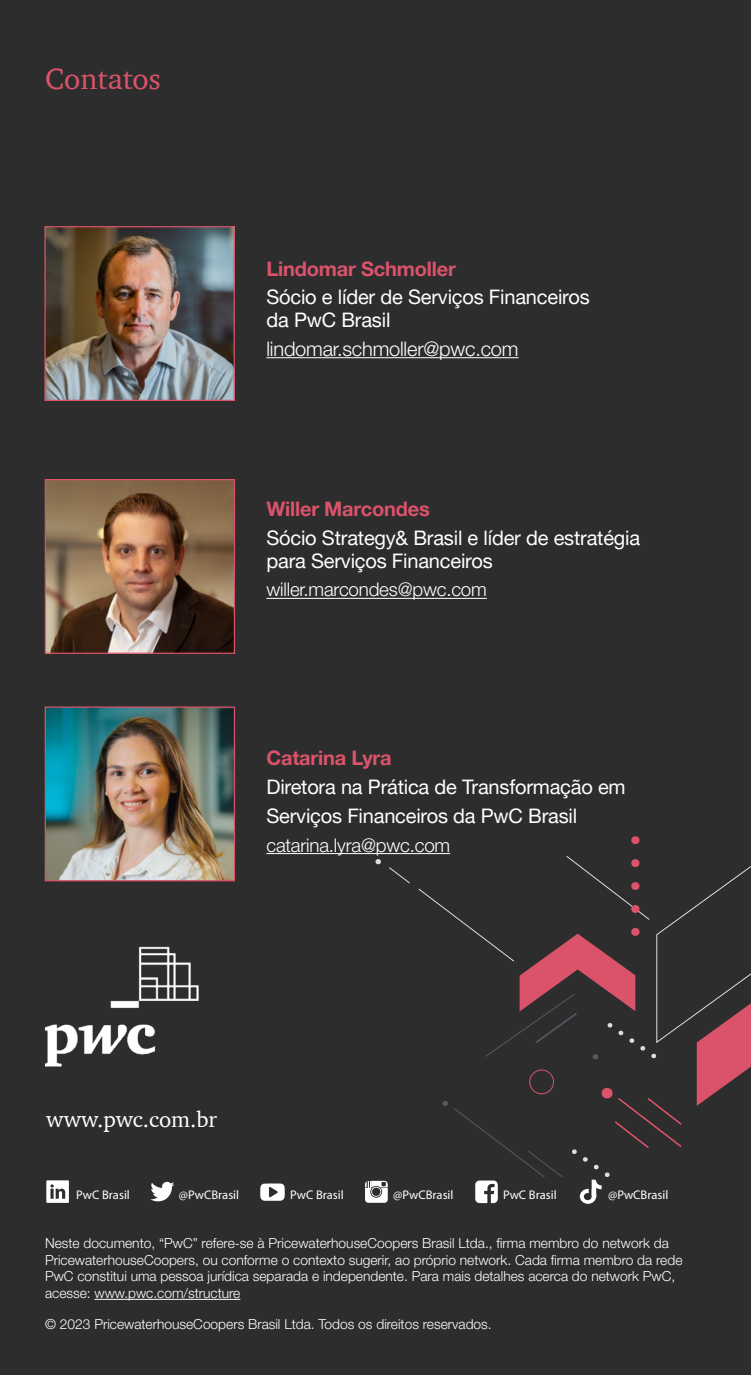
<style>
.page{position:relative;width:751px;height:1375px;background:#fff}
.page>*{position:absolute;margin:0;border:0;box-sizing:border-box;transform-origin:0 0}
.t1{font:30px "ITC Charter Com";color:#db536a}
.t2{font:22.5px "ITC Charter Com";color:#fff}
.t3{font:20px/22.5px "Helvetica Neue LT Pro";letter-spacing:-.01em;color:#fff}
.t4{font:700 20px "Helvetica Neue LT Pro";letter-spacing:-.01em;color:#db536a}
.t5{font:300 20px "Helvetica Neue LT Pro";letter-spacing:-.01em;color:#fff}
.t6{font:300 18.75px "Helvetica Neue LT Pro";letter-spacing:-.01em;color:#fff}
.t7{font:300 13.75px/16.5px "Helvetica Neue LT Pro";color:#fff}
.t8{font:12.5px "Myriad Pro";color:#fff}
</style>
<div class="page">
<div style="left:0;top:0;width:750px;height:1375px;background:#2d2d2d"></div>
<hr style="left:94px;top:1299px;width:146px;height:1px;background:#fff">
<svg style="left:46px;top:1180px;width:23px;height:23px"></svg>
<svg style="left:150px;top:1182px;width:24px;height:19px"></svg>
<svg style="left:260px;top:1183px;width:25px;height:18px"></svg>
<div style="left:350px;top:1177px;width:332px;height:47px;background:#2d2d2d"></div>
<svg style="left:365px;top:835px;width:385px;height:389px;background:#383132"></svg>
<img style="left:45px;top:906px;width:165px;height:175px">
<img style="left:46px;top:228px;width:187px;height:171px">
<div style="left:44px;top:226px;width:191px;height:175px;border:1px solid #db536a"></div>
<img style="left:47px;top:481px;width:186px;height:171px">
<div style="left:45px;top:479px;width:190px;height:175px;border:1px solid #db536a"></div>
<img style="left:47px;top:708px;width:186px;height:171px">
<div style="left:45px;top:706px;width:190px;height:175px;border:1px solid #db536a"></div>
<hr style="left:266px;top:357px;width:252px;height:1px;background:#fff">
<hr style="left:266px;top:598px;width:220px;height:1px;background:#fff">
<hr style="left:266px;top:853px;width:184px;height:1px;background:#fff">
<h1 class="t1" style="left:45px;top:61px;width:117px">Contatos</h1>
<h3 class="t4" style="left:266px;top:256px;width:191px">Lindomar Schmoller</h3>
<h3 class="t3" style="left:266px;top:286px;width:324px">Sócio e líder de Serviços Financeiros da PwC Brasil</h3>
<h3 class="t5" style="left:266px;top:336px;width:253px">lindomar.schmoller@pwc.com</h3>
<h3 class="t4" style="left:266px;top:497px;width:165px">Willer Marcondes</h3>
<h3 class="t3" style="left:266px;top:526px;width:375px">Sócio Strategy&amp; Brasil e líder de estratégia para Serviços Financeiros</h3>
<h3 class="t6" style="left:266px;top:578px;width:222px">willer.marcondes@pwc.com</h3>
<h3 class="t4" style="left:266px;top:746px;width:127px">Catarina Lyra</h3>
<h3 class="t3" style="left:266px;top:772px;width:360px;line-height:28.8px">Diretora na Prática de Transformação em<br>Serviços Financeiros da PwC Brasil</h3>
<h3 class="t6" style="left:266px;top:834px;width:185px">catarina.lyra@pwc.com</h3>
<h2 class="t2" style="left:46px;top:1105px;width:172px">www.pwc.com.br</h2>
<p class="t8" style="left:76px;top:1187px;width:55px">PwC Brasil</p>
<p class="t8" style="left:179px;top:1187px;width:62px">@PwCBrasil</p>
<p class="t8" style="left:290px;top:1187px;width:55px">PwC Brasil</p>
<p class="t8" style="left:393px;top:1187px;width:62px">@PwCBrasil</p>
<p class="t8" style="left:502px;top:1187px;width:55px">PwC Brasil</p>
<p class="t8" style="left:607px;top:1187px;width:62px">@PwCBrasil</p>
<p class="t7" style="left:45px;top:1235px;width:638px">Neste documento, “PwC” refere-se à PricewaterhouseCoopers Brasil Ltda., firma membro do network da PricewaterhouseCoopers, ou conforme o contexto sugerir, ao próprio network. Cada firma membro da rede PwC constitui uma pessoa jurídica separada e independente. Para mais detalhes acerca do network PwC, acesse: www.pwc.com/structure</p>
<p class="t7" style="left:45px;top:1316px;width:448px">© 2023 PricewaterhouseCoopers Brasil Ltda. Todos os direitos reservados.</p>
</div>
